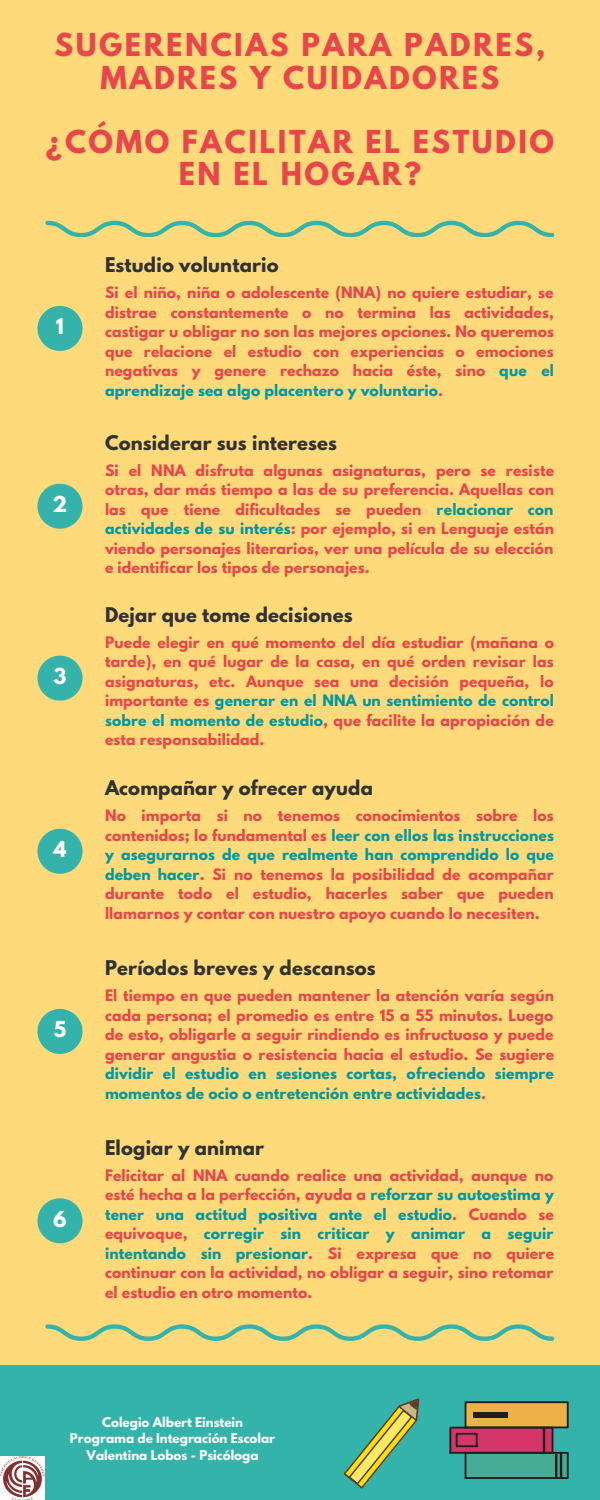
<style>
.page{position:relative;width:600px;height:1500px;background:#ffda7b}
.page>*{position:absolute;margin:0;border:0;box-sizing:border-box;transform-origin:0 0}
.t1{font:700 28px/32.2px "League Spartan";letter-spacing:.09em;color:#e8464b;text-align:center}
.t2{font:700 19.5px "League Spartan";color:#fff}
.t3{font:700 18px "League Spartan";letter-spacing:.01em;color:#303332}
.t4{font:700 14px/19.5px "League Spartan";letter-spacing:.01em;color:#e8464b;text-align:justify}
.t5{font:700 14px/19.5px "League Spartan";letter-spacing:.01em;color:#03989e}
.t6{font:700 12px/16.5px "League Spartan";color:#fff;text-align:center}
.s1{color:#03989e}
.s2{color:#e8464b}
</style>
<div class="page">
<div style="left:0;top:1365px;width:600px;height:135px;background:#33b3a9"></div>
<svg style="left:45px;top:221px;width:509px;height:16px"></svg>
<svg style="left:37px;top:306px;width:45px;height:45px"></svg>
<svg style="left:37px;top:484px;width:45px;height:45px"></svg>
<svg style="left:37px;top:656px;width:45px;height:45px"></svg>
<svg style="left:37px;top:829px;width:45px;height:45px"></svg>
<svg style="left:37px;top:1009px;width:45px;height:45px"></svg>
<svg style="left:37px;top:1198px;width:45px;height:45px"></svg>
<svg style="left:45px;top:1325px;width:509px;height:15px"></svg>
<svg style="left:344px;top:1398px;width:76px;height:91px"></svg>
<svg style="left:449px;top:1401px;width:120px;height:78px;background:#857b68"></svg>
<div style="left:473px;top:1412px;width:35px;height:6px;background:#211f1e"></div>
<img style="left:0;top:1456px;width:45px;height:44px">
<h1 class="t1" style="left:55px;top:33px;width:492px">SUGERENCIAS PARA PADRES,<br>MADRES Y CUIDADORES</h1>
<h1 class="t1" style="left:46px;top:129px;width:510px">¿CÓMO FACILITAR EL ESTUDIO<br>EN EL HOGAR?</h1>
<h2 class="t2" style="left:56px;top:317px;width:10px">1</h2>
<h2 class="t2" style="left:53px;top:494px;width:16px">2</h2>
<h2 class="t2" style="left:54px;top:666px;width:14px">3</h2>
<h2 class="t2" style="left:53px;top:840px;width:15px">4</h2>
<h2 class="t2" style="left:54px;top:1020px;width:14px">5</h2>
<h2 class="t2" style="left:53px;top:1209px;width:15px">6</h2>
<p class="t3" style="left:105px;top:256px;width:175px">Estudio voluntario</p>
<p class="t4" style="left:105px;top:285px;width:451px">Si el niño, niña o adolescente (NNA) no quiere estudiar, se distrae constantemente o no termina las actividades, castigar u obligar no son las mejores opciones. No queremos que relacione el estudio con experiencias o emociones negativas y genere rechazo hacia éste, sino <span class="s1">que el aprendizaje sea algo placentero y voluntario</span>.</p>
<p class="t3" style="left:105px;top:434px;width:234px">Considerar sus intereses</p>
<p class="t4" style="left:105px;top:462px;width:451px">Si el NNA disfruta algunas asignaturas, pero se resiste otras, dar más tiempo a las de su preferencia. Aquellas con las que tiene dificultades se pueden <span class="s1">relacionar con actividades de su interés</span>: por ejemplo, si en Lenguaje están viendo personajes literarios, ver una película de su elección e identificar los tipos de personajes.</p>
<p class="t3" style="left:105px;top:606px;width:249px">Dejar que tome decisiones</p>
<p class="t4" style="left:105px;top:634px;width:451px">Puede elegir en qué momento del día estudiar (mañana o tarde), en qué lugar de la casa, en qué orden revisar las asignaturas, etc. Aunque sea una decisión pequeña, lo importante es <span class="s1">generar en el NNA un sentimiento de control sobre el momento de estudio</span>, que facilite la apropiación de esta responsabilidad.</p>
<p class="t3" style="left:105px;top:779px;width:269px">Acompañar y ofrecer ayuda</p>
<p class="t4" style="left:105px;top:807px;width:451px">No importa si no tenemos conocimientos sobre los contenidos; lo fundamental es <span class="s1">leer con ellos las instrucciones y asegurarnos de que realmente han comprendido lo que deben hacer</span>. Si no tenemos la posibilidad de acompañar durante todo el estudio, hacerles saber que pueden llamarnos y contar con nuestro apoyo cuando lo necesiten.</p>
<p class="t3" style="left:105px;top:959px;width:272px">Períodos breves y descansos</p>
<p class="t4" style="left:105px;top:988px;width:451px">El tiempo en que pueden mantener la atención varía según cada persona; el promedio es entre 15 a 55 minutos. Luego de esto, obligarle a seguir rindiendo es infructuoso y puede generar angustia o resistencia hacia el estudio. Se sugiere</p>
<p class="t5" style="left:105px;top:1066px;width:450px">dividir el estudio en sesiones cortas, ofreciendo siempre momentos de ocio o entretención entre actividades<span class="s2">.</span></p>
<p class="t3" style="left:105px;top:1138px;width:161px">Elogiar y animar</p>
<p class="t4" style="left:105px;top:1167px;width:451px">Felicitar al NNA cuando realice una actividad, aunque no esté hecha a la perfección, ayuda a <span class="s1">reforzar su autoestima y tener una actitud positiva ante el estudio</span>. Cuando se equivoque, <span class="s1">corregir sin criticar y animar a seguir intentando sin presionar</span>. Si expresa que no quiere continuar con la actividad, no obligar a seguir, sino retomar el estudio en otro momento.</p>
<p class="t6" style="left:70px;top:1415px;width:207px">Colegio Albert Einstein<br>Programa de Integración Escolar<br>Valentina Lobos - Psicóloga</p>
</div>
